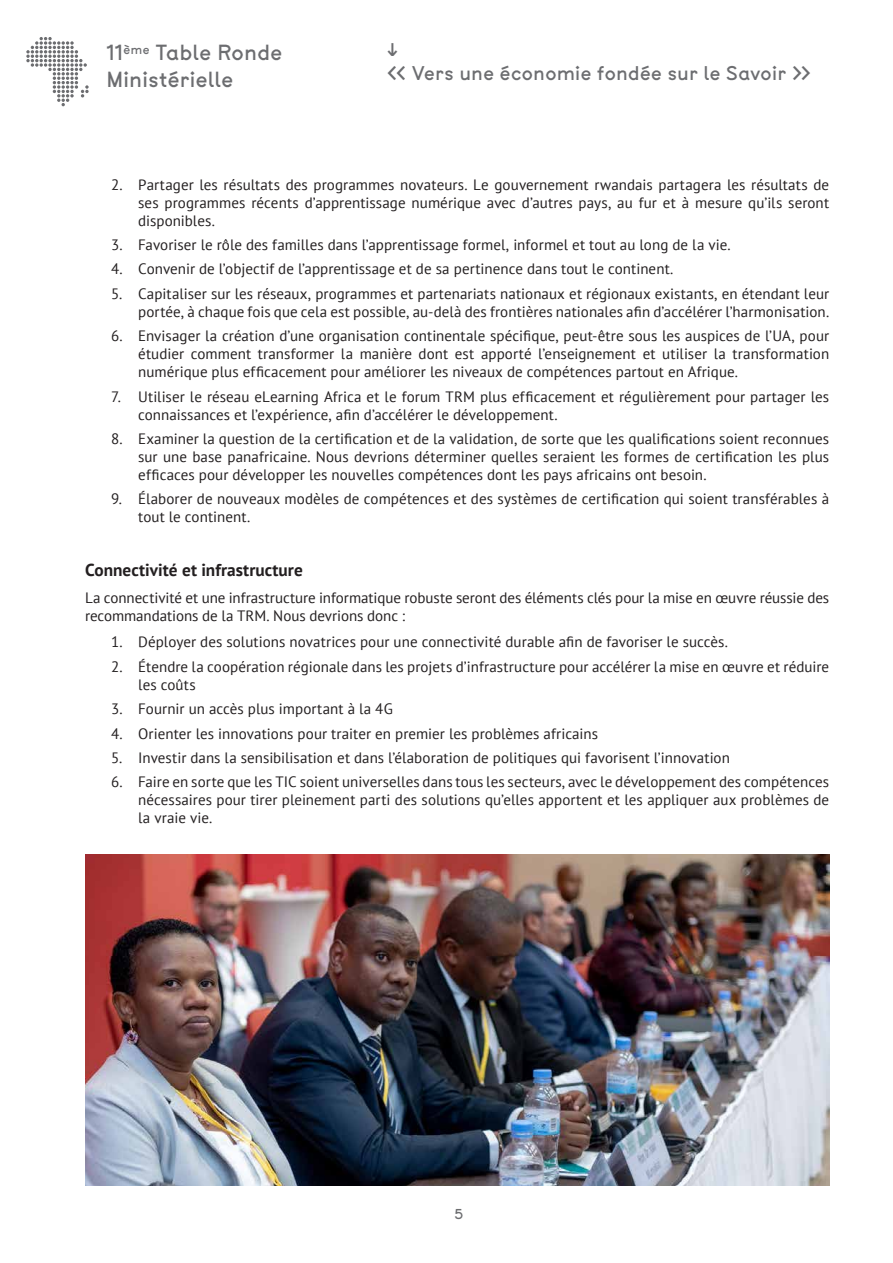
<style>
.page{position:relative;width:893px;height:1263px;background:#fff}
.page>*{position:absolute;margin:0;border:0;box-sizing:border-box;transform-origin:0 0}
.t1{font:20.55px/26.2px "Btp";letter-spacing:.025em;color:#6c6d70}
.t2{font:18.6px/24px "Btp";letter-spacing:.03em;color:#6c6d70}
.t3{font:700 17.25px "PT Sans";color:#231f20}
.fliesstext{font:15px/18px "PT Sans";letter-spacing:.005em;color:#231f20;text-align:justify}
.t4{font:13.5px "Btp";color:#6c6d70}
</style>
<div class="page">
<svg style="left:26px;top:37px;width:63px;height:69px"></svg>
<img style="left:85px;top:855px;width:744px;height:330px">
<h1 class="t1" style="left:107px;top:40px;width:177px">11<sup>ème</sup> Table Ronde<br>Ministérielle</h1>
<p class="t2" style="left:387px;top:37px;width:426px">↓<br>&lt;&lt; Vers une économie fondée sur le Savoir &gt;&gt;</p>
<p class="fliesstext" style="left:138px;top:175px;width:692px;text-indent:-27px">2. Partager les résultats des programmes novateurs. Le gouvernement rwandais partagera les résultats de ses programmes récents d’apprentissage numérique avec d’autres pays, au fur et à mesure qu’ils seront disponibles.</p>
<p class="fliesstext" style="left:111px;top:235px;width:621px">3. Favoriser le rôle des familles dans l’apprentissage formel, informel et tout au long de la vie.</p>
<p class="fliesstext" style="left:111px;top:260px;width:564px">4. Convenir de l’objectif de l’apprentissage et de sa pertinence dans tout le continent.</p>
<p class="fliesstext" style="left:111px;top:284px;width:719px;text-align:right">5. Capitaliser sur les réseaux, programmes et partenariats nationaux et régionaux existants, en étendant leur portée, à chaque fois que cela est possible, au-delà des frontières nationales afin d’accélérer l’harmonisation.</p>
<p class="fliesstext" style="left:138px;top:327px;width:693px;text-indent:-27px">6. Envisager la création d’une organisation continentale spécifique, peut-être sous les auspices de l’UA, pour étudier comment transformer la manière dont est apporté l’enseignement et utiliser la transformation numérique plus efficacement pour améliorer les niveaux de compétences partout en Afrique.</p>
<p class="fliesstext" style="left:138px;top:387px;width:692px;text-indent:-27px">7. Utiliser le réseau eLearning Africa et le forum TRM plus efficacement et régulièrement pour partager les connaissances et l’expérience, afin d’accélérer le développement.</p>
<p class="fliesstext" style="left:138px;top:429px;width:692px;text-indent:-27px">8. Examiner la question de la certification et de la validation, de sorte que les qualifications soient reconnues sur une base panafricaine. Nous devrions déterminer quelles seraient les formes de certification les plus efficaces pour développer les nouvelles compétences dont les pays africains ont besoin.</p>
<p class="fliesstext" style="left:138px;top:490px;width:692px;text-indent:-27px">9. Élaborer de nouveaux modèles de compétences et des systèmes de certification qui soient transférables à tout le continent.</p>
<p class="t3" style="left:85px;top:559px;width:219px">Connectivité et infrastructure</p>
<p class="fliesstext" style="left:85px;top:588px;width:746px">La connectivité et une infrastructure informatique robuste seront des éléments clés pour la mise en œuvre réussie des recommandations de la TRM. Nous devrions donc :</p>
<p class="fliesstext" style="left:111px;top:633px;width:618px">1. Déployer des solutions novatrices pour une connectivité durable afin de favoriser le succès.</p>
<p class="fliesstext" style="left:138px;top:657px;width:692px;text-indent:-27px">2. Étendre la coopération régionale dans les projets d’infrastructure pour accélérer la mise en œuvre et réduire les coûts</p>
<p class="fliesstext" style="left:111px;top:700px;width:283px">3. Fournir un accès plus important à la 4G</p>
<p class="fliesstext" style="left:111px;top:724px;width:488px">4. Orienter les innovations pour traiter en premier les problèmes africains</p>
<p class="fliesstext" style="left:111px;top:748px;width:620px">5. Investir dans la sensibilisation et dans l’élaboration de politiques qui favorisent l’innovation</p>
<p class="fliesstext" style="left:138px;top:773px;width:692px;text-indent:-27px">6. Faire en sorte que les TIC soient universelles dans tous les secteurs, avec le développement des compétences nécessaires pour tirer pleinement parti des solutions qu’elles apportent et les appliquer aux problèmes de la vraie vie.</p>
<p class="t4" style="left:455px;top:1204px;width:10px">5</p>
</div>
